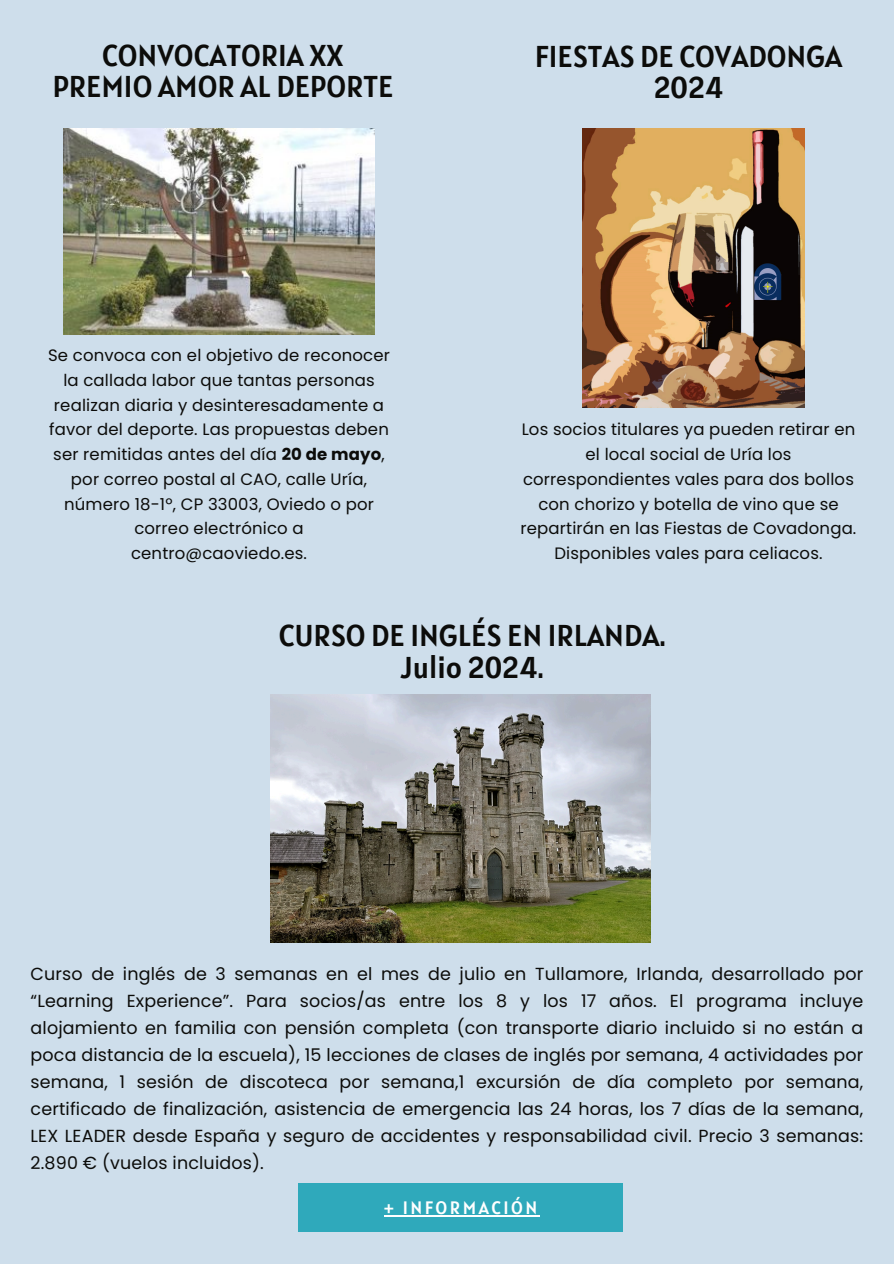
<style>
.page{position:relative;width:894px;height:1264px;background:#fff}
.page>*{position:absolute;margin:0;border:0;box-sizing:border-box;transform-origin:0 0}
.t1{font:30px/31.5px "Alatsi";color:#0c0c0a;text-align:center}
.t2{font:17.85px "Alatsi";letter-spacing:.14em;color:#fff}
.t3{font:17.4px/27px "Poppins";letter-spacing:.01em;color:#0c0c0a;text-align:justify}
.t4{font:16.5px/24.8px "Poppins";letter-spacing:.01em;color:#0c0c0a;text-align:center}
.s1{font-weight:700}
</style>
<div class="page">
<div style="left:0;top:0;width:893px;height:1263px;background:#cedeeb"></div>
<img style="left:270px;top:694px;width:380px;height:248px">
<div style="left:298px;top:1183px;width:324px;height:49px;background:#2fa9bb"></div>
<hr style="left:384px;top:1215px;width:155px;height:1px;background:#fff">
<img style="left:64px;top:128px;width:310px;height:206px">
<img style="left:582px;top:128px;width:221px;height:279px">
<h2 class="t1" style="left:52px;top:39px;width:342px">CONVOCATORIA XX<br>PREMIO AMOR AL DEPORTE</h2>
<p class="t4" style="left:48px;top:343px;width:343px">Se convoca con el objetivo de reconocer la callada labor que tantas personas realizan diaria y desinteresadamente a favor del deporte. Las propuestas deben ser remitidas antes del día <span class="s1">20 de mayo</span>, por correo postal al CAO, calle Uría, número 18-1º, CP 33003, Oviedo o por correo electrónico a centro@caoviedo.es.</p>
<h3 class="t1" style="left:534px;top:40px;width:309px">FIESTAS DE COVADONGA<br>2024</h3>
<p class="t4" style="left:520px;top:417px;width:337px">Los socios titulares ya pueden retirar en el local social de Uría los correspondientes vales para dos bollos con chorizo y botella de vino que se repartirán en las Fiestas de Covadonga.<br>Disponibles vales para celiacos.</p>
<p class="t1" style="left:279px;top:620px;width:388px">CURSO DE INGLÉS EN IRLANDA.<br>Julio 2024.</p>
<p class="t3" style="left:31px;top:960px;width:833px">Curso de inglés de 3 semanas en el mes de julio en Tullamore, Irlanda, desarrollado por “Learning Experience”. Para socios/as entre los 8 y los 17 años. El programa incluye alojamiento en familia con pensión completa (con transporte diario incluido si no están a poca distancia de la escuela), 15 lecciones de clases de inglés por semana, 4 actividades por semana, 1 sesión de discoteca por semana,1 excursión de día completo por semana, certificado de finalización, asistencia de emergencia las 24 horas, los 7 días de la semana, LEX LEADER desde España y seguro de accidentes y responsabilidad civil. Precio 3 semanas:<br>2.890 € (vuelos incluidos).</p>
<h1 class="t2" style="left:384px;top:1196px;width:155px">+ INFORMACIÓN</h1>
</div>
